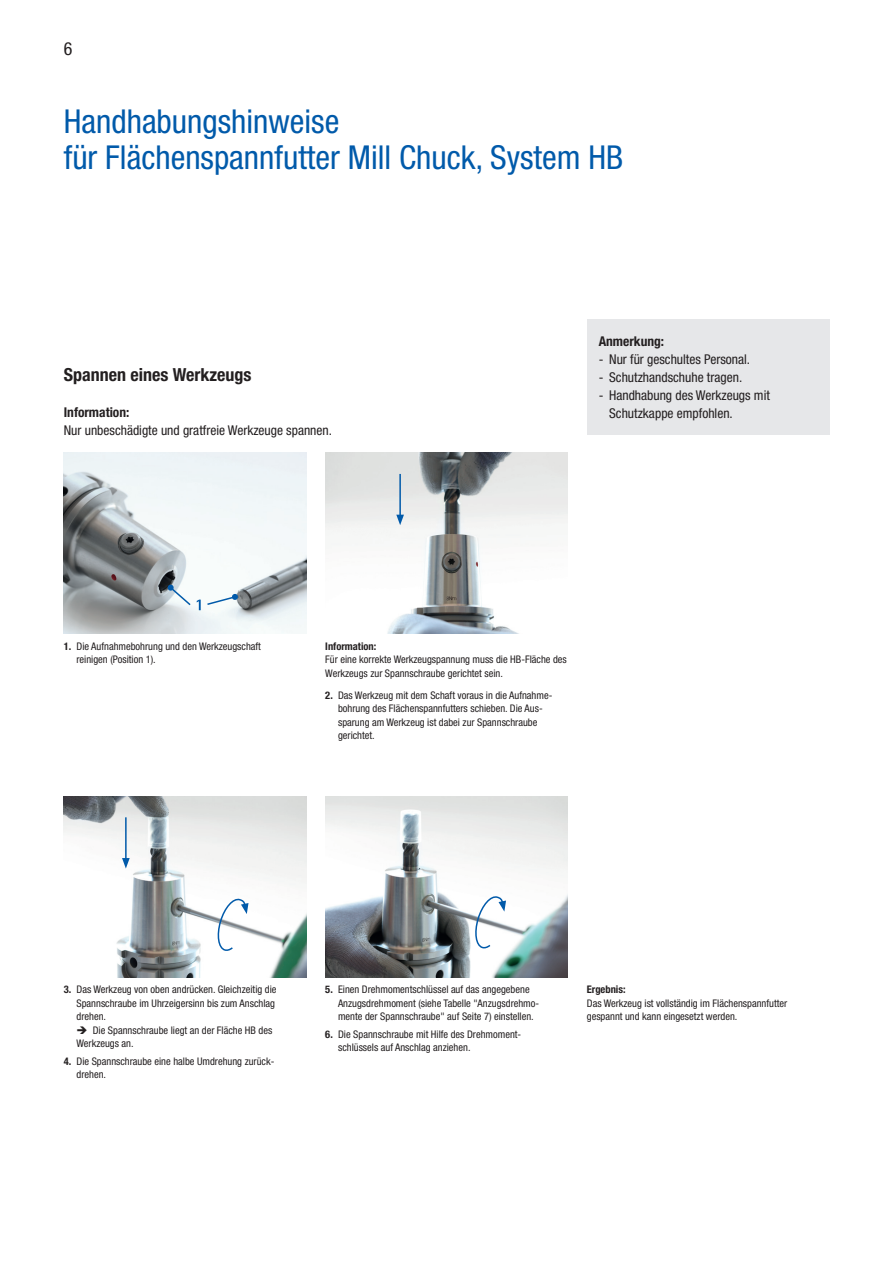
<style>
.page{position:relative;width:893px;height:1263px;background:#fff}
.page>*{position:absolute;margin:0;border:0;box-sizing:border-box;transform-origin:0 0}
.t1{font:condensed 33px/36px "Helvetica Neue LT Pro";color:#015aaa}
.t2{font:700 condensed 18px "Helvetica Neue LT Pro";color:#231f20}
.t3{font:condensed 18px "Helvetica Neue LT Pro";color:#231f20}
.t4{font:condensed 13.5px/18px "Helvetica Neue LT Pro";color:#231f20}
.t5{font:700 condensed 13.5px "Helvetica Neue LT Pro";color:#231f20}
.t6{font:condensed 10.5px/13.5px "Helvetica Neue LT Pro";color:#231f20}
.t7{font:700 condensed 10.5px "Helvetica Neue LT Pro";color:#231f20}
.s1{font-weight:700}
</style>
<div class="page">
<img style="left:64px;top:453px;width:242px;height:181px">
<img style="left:325px;top:453px;width:243px;height:181px">
<img style="left:64px;top:796px;width:242px;height:181px">
<img style="left:325px;top:796px;width:243px;height:181px">
<svg style="left:167px;top:584px;width:71px;height:26px"></svg>
<hr style="left:399px;top:474px;width:2px;height:43px;background:#015aaa">
<svg style="left:396px;top:515px;width:8px;height:10px"></svg>
<hr style="left:125px;top:817px;width:2px;height:43px;background:#015aaa">
<svg style="left:122px;top:858px;width:8px;height:10px"></svg>
<svg style="left:215px;top:896px;width:33px;height:56px"></svg>
<svg style="left:472px;top:893px;width:34px;height:57px"></svg>
<div style="left:587px;top:319px;width:242px;height:116px;background:#e6e7e9"></div>
<h2 class="t3" style="left:64px;top:38px;width:10px">6</h2>
<h1 class="t1" style="left:64px;top:103px;width:561px">Handhabungshinweise<br>für Flächenspannfutter Mill Chuck, System HB</h1>
<h2 class="t2" style="left:64px;top:363px;width:189px">Spannen eines Werkzeugs</h2>
<p class="t5" style="left:64px;top:404px;width:67px">Information:</p>
<p class="t4" style="left:64px;top:421px;width:270px">Nur unbeschädigte und gratfreie Werkzeuge spannen.</p>
<p class="t5" style="left:599px;top:333px;width:67px">Anmerkung:</p>
<p class="t4" style="left:599px;top:350px;width:153px">- Nur für geschultes Personal.</p>
<p class="t4" style="left:599px;top:368px;width:145px">- Schutzhandschuhe tragen.</p>
<p class="t4" style="left:609px;top:386px;width:162px;text-indent:-11px">- Handhabung des Werkzeugs mit<br>Schutzkappe empfohlen.</p>
<p class="t6" style="left:77px;top:639px;width:186px;text-indent:-13px"><span class="s1">1.</span> Die Aufnahmebohrung und den Werkzeugschaft reinigen (Position 1).</p>
<p class="t7" style="left:325px;top:640px;width:53px">Information:</p>
<p class="t6" style="left:325px;top:652px;width:243px">Für eine korrekte Werkzeugspannung muss die HB-Fläche des<br>Werkzeugs zur Spannschraube gerichtet sein.</p>
<p class="t6" style="left:338px;top:688px;width:216px;text-indent:-13px"><span class="s1">2.</span> Das Werkzeug mit dem Schaft voraus in die Aufnahme&shy;bohrung des Flächenspannfutters schieben. Die Aus&shy;sparung am Werkzeug ist dabei zur Spannschraube gerichtet.</p>
<p class="t6" style="left:77px;top:982px;width:201px;text-indent:-13px"><span class="s1">3.</span> Das Werkzeug von oben andrücken. Gleichzeitig die<br>Spannschraube im Uhrzeigersinn bis zum Anschlag drehen.</p>
<p class="t6" style="left:77px;top:1023px;width:197px">➔ Die Spannschraube liegt an der Fläche HB des<br>Werkzeugs an.</p>
<p class="t6" style="left:77px;top:1054px;width:199px;text-indent:-13px"><span class="s1">4.</span> Die Spannschraube eine halbe Umdrehung zurück&shy;drehen.</p>
<p class="t6" style="left:338px;top:982px;width:203px;text-indent:-13px"><span class="s1">5.</span> Einen Drehmomentschlüssel auf das angegebene<br>Anzugsdrehmoment (siehe Tabelle "Anzugsdrehmo&shy;mente der Spannschraube" auf Seite 7) einstellen.</p>
<p class="t6" style="left:338px;top:1027px;width:185px;text-indent:-13px"><span class="s1">6.</span> Die Spannschraube mit Hilfe des Drehmoment&shy;schlüssels auf Anschlag anziehen.</p>
<p class="t7" style="left:587px;top:983px;width:40px">Ergebnis:</p>
<p class="t6" style="left:587px;top:996px;width:202px">Das Werkzeug ist vollständig im Flächenspannfutter gespannt und kann eingesetzt werden.</p>
</div>
